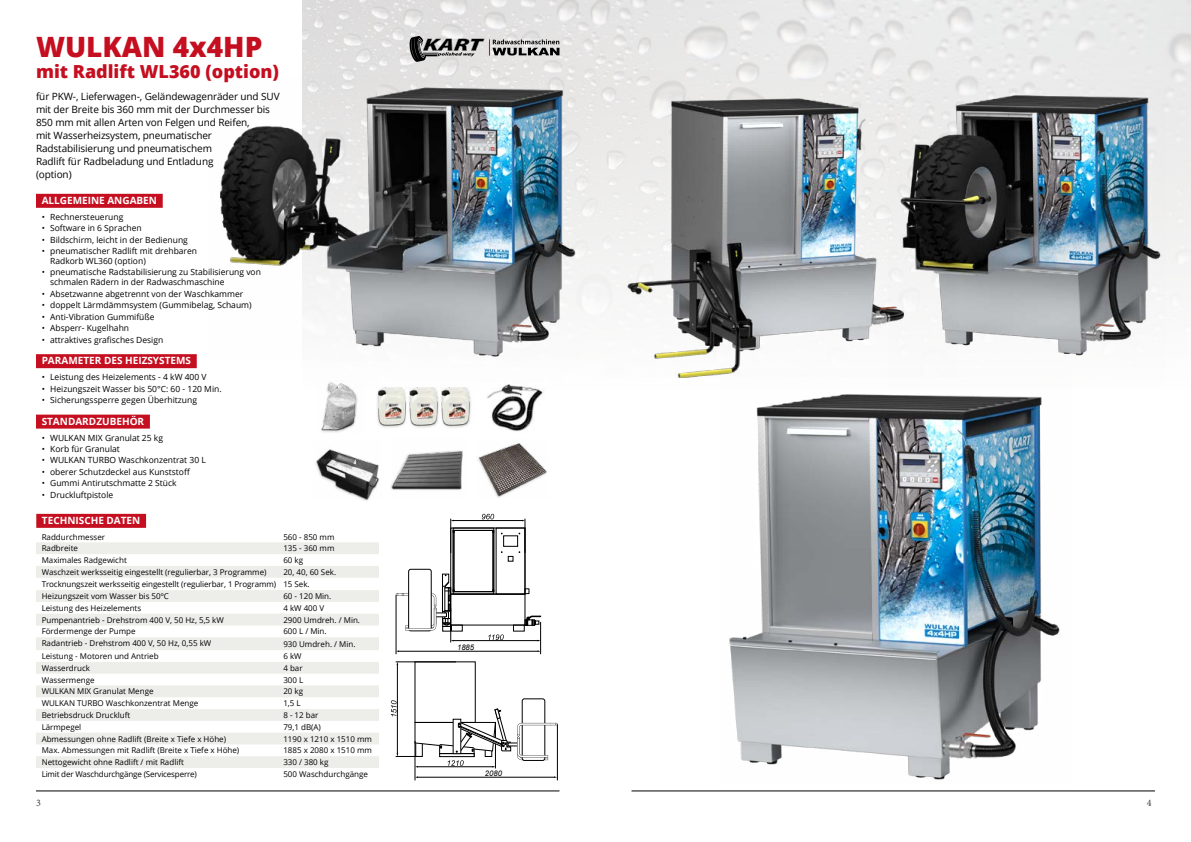
<style>
.page{position:relative;width:1191px;height:842px;background:#fff}
.page>*{position:absolute;margin:0;border:0;box-sizing:border-box;transform-origin:0 0}
.t1{font:800 28px "Open Sans";color:#c50e1f}
.t2{font:800 18px "Open Sans";color:#c50e1f}
.t3{font:10px/13px "Open Sans";letter-spacing:-.01em;color:#000}
.t4{font:700 10px "Open Sans";color:#fff}
.t5{font:10px "Minion Pro";color:#3e3d40}
.t6{font:8.5px/10px "Open Sans";color:#000}
.t7{font:8px/12.1px "Open Sans";color:#000}
.t8{font:8px "Open Sans";letter-spacing:-.02em;color:#000}
.t9{font:italic 7.7px "Arial";color:#000}
</style>
<div class="page">
<img style="left:302px;top:0;width:889px;height:302px">
<hr style="left:36px;top:791px;width:523px;height:1px;background:#000">
<hr style="left:631px;top:791px;width:524px;height:1px;background:#000">
<svg style="left:409px;top:36px;width:150px;height:26px;background:#a09e9e"></svg>
<hr style="left:396px;top:662px;width:60px;height:1px;background:#000">
<hr style="left:397px;top:664px;width:1px;height:90px;background:#000">
<hr style="left:415px;top:741px;width:1px;height:39px;background:#000">
<hr style="left:495px;top:722px;width:1px;height:46px;background:#000">
<hr style="left:557px;top:724px;width:1px;height:56px;background:#000">
<hr style="left:417px;top:777px;width:137px;height:1px;background:#000">
<hr style="left:450px;top:608px;width:1px;height:34px;background:#000">
<hr style="left:396px;top:595px;width:1px;height:59px;background:#000">
<hr style="left:540px;top:622px;width:1px;height:32px;background:#000">
<hr style="left:453px;top:640px;width:85px;height:1px;background:#000">
<svg style="left:488px;top:634px;width:16px;height:6px"></svg>
<hr style="left:398px;top:651px;width:140px;height:1px;background:#000">
<hr style="left:525px;top:519px;width:1px;height:34px;background:#000">
<hr style="left:450px;top:519px;width:1px;height:34px;background:#000">
<hr style="left:453px;top:520px;width:69px;height:1px;background:#000">
<svg style="left:482px;top:514px;width:12px;height:5px"></svg>
<div style="left:503px;top:535px;width:15px;height:12px;border:1px solid #000"></div>
<svg style="left:508px;top:556px;width:5px;height:5px"></svg>
<div style="left:450px;top:528px;width:75px;height:66px;border:1px solid #000"></div>
<div style="left:450px;top:594px;width:75px;height:31px;border:1px solid #000"></div>
<div style="left:451px;top:625px;width:11px;height:6px;border:1px solid #000"></div>
<div style="left:513px;top:625px;width:11px;height:6px;border:1px solid #000"></div>
<div style="left:496px;top:528px;width:29px;height:66px;border:1px solid #000"></div>
<div style="left:453px;top:528px;width:41px;height:66px;border:1px solid #000"></div>
<div style="left:453px;top:530px;width:41px;height:62px;border:1px solid #000"></div>
<div style="left:454px;top:530px;width:39px;height:62px;border:1px solid #000"></div>
<svg style="left:525px;top:588px;width:4px;height:6px"></svg>
<svg style="left:525px;top:615px;width:16px;height:11px"></svg>
<div style="left:408px;top:569px;width:23px;height:62px;border:1px solid #000;border-radius:2px"></div>
<svg style="left:396px;top:573px;width:58px;height:57px"></svg>
<div style="left:522px;top:698px;width:23px;height:63px;border:1px solid #000;border-radius:2px"></div>
<svg style="left:391px;top:700px;width:166px;height:67px"></svg>
<div style="left:36px;top:514px;width:110px;height:14px;background:#c50e1f"></div>
<div style="left:36px;top:194px;width:127px;height:14px;background:#c50e1f"></div>
<div style="left:36px;top:354px;width:161px;height:14px;background:#c50e1f"></div>
<div style="left:36px;top:415px;width:114px;height:14px;background:#c50e1f"></div>
<svg style="left:36px;top:542px;width:343px;height:226px;fill:#f1f1ef"></svg>
<img style="left:487px;top:384px;width:56px;height:47px">
<img style="left:391px;top:450px;width:72px;height:40px">
<img style="left:321px;top:382px;width:37px;height:51px">
<div style="left:375px;top:386px;width:33px;height:44px;background:#000;opacity:.2"></div>
<img style="left:378px;top:387px;width:30px;height:39px">
<div style="left:408px;top:386px;width:32px;height:44px;background:#000;opacity:.2"></div>
<div style="left:439px;top:386px;width:33px;height:44px;background:#000;opacity:.2"></div>
<img style="left:315px;top:449px;width:64px;height:50px">
<img style="left:477px;top:443px;width:70px;height:55px">
<img style="left:957px;top:79px;width:208px;height:277px">
<img style="left:603px;top:71px;width:354px;height:307px">
<img style="left:220px;top:75px;width:381px;height:282px">
<img style="left:720px;top:370px;width:340px;height:410px">
<h1 class="t1" style="left:36px;top:26px;width:228px">WULKAN 4x4HP</h1>
<h2 class="t2" style="left:36px;top:58px;width:244px">mit Radlift WL360 (option)</h2>
<p class="t3" style="left:36px;top:90px;width:245px">für PKW-, Lieferwagen-, Geländewagenräder und SUV mit der Breite bis 360 mm mit der Durchmesser bis 850 mm mit allen Arten von Felgen und Reifen,<br>mit Wasserheizsystem, pneumatischer Radstabilisierung und pneumatischem<br>Radlift für Radbeladung und Entladung<br>(option)</p>
<p class="t4" style="left:42px;top:193px;width:33px">ALLGEME</p>
<p class="t4" style="left:88px;top:193px;width:50px">INE ANGABEN</p>
<p class="t6" style="left:42px;top:211px;width:83px">• Rechnersteuerung</p>
<p class="t6" style="left:42px;top:223px;width:101px">• Software in 6 Sprachen</p>
<p class="t6" style="left:42px;top:234px;width:148px">• Bildschirm, leicht in der Bedienung</p>
<p class="t6" style="left:50px;top:246px;width:148px;text-indent:-8px">• pneumatischer Radlift mit drehbaren<br>Radkorb WL360 (option)</p>
<p class="t6" style="left:50px;top:267px;width:212px;text-indent:-8px">• pneumatische Radstabilisierung zu Stabilisierung von schmalen Rädern in der Radwaschmaschine</p>
<p class="t6" style="left:42px;top:289px;width:203px">• Absetzwanne abgetrennt von der Waschkammer</p>
<p class="t6" style="left:42px;top:300px;width:211px">• doppelt Lärmdämmsystem (Gummibelag, Schaum)</p>
<p class="t6" style="left:42px;top:311px;width:114px">• Anti-Vibration Gummifüße</p>
<p class="t6" style="left:42px;top:323px;width:89px">• Absperr- Kugelhahn</p>
<p class="t6" style="left:42px;top:334px;width:123px">• attraktives grafisches Design</p>
<p class="t4" style="left:42px;top:354px;width:14px">PARAMETER</p>
<p class="t4" style="left:104px;top:354px;width:69px">DES HEIZSYSTEM</p>
<p class="t4" style="left:186px;top:354px;width:7px">S</p>
<p class="t6" style="left:42px;top:372px;width:166px">• Leistung des Heizelements - 4 kW 400 V</p>
<p class="t6" style="left:42px;top:383px;width:181px">• Heizungszeit Wasser bis 50°C: 60 - 120 Min.</p>
<p class="t6" style="left:42px;top:395px;width:157px">• Sicherungssperre gegen Überhitzung</p>
<p class="t4" style="left:42px;top:414px;width:8px">STAN</p>
<p class="t4" style="left:68px;top:414px;width:42px">DARDZUBEH</p>
<p class="t4" style="left:130px;top:414px;width:14px">ÖR</p>
<p class="t6" style="left:42px;top:432px;width:123px">• WULKAN MIX Granulat 25 kg</p>
<p class="t6" style="left:42px;top:444px;width:80px">• Korb für Granulat</p>
<p class="t6" style="left:42px;top:455px;width:166px">• WULKAN TURBO Waschkonzentrat 30 L</p>
<p class="t6" style="left:42px;top:466px;width:150px">• oberer Schutzdeckel aus Kunststoff</p>
<p class="t6" style="left:42px;top:478px;width:136px">• Gummi Antirutschmatte 2 Stück</p>
<p class="t6" style="left:42px;top:489px;width:73px">• Druckluftpistole</p>
<p class="t7" style="left:42px;top:530px;width:65px">Raddurchmesser</p>
<p class="t7" style="left:283px;top:530px;width:53px">560 - 850 mm</p>
<p class="t7" style="left:42px;top:542px;width:38px">Radbreite</p>
<p class="t7" style="left:283px;top:542px;width:53px">135 - 360 mm</p>
<p class="t7" style="left:42px;top:554px;width:87px">Maximales Radgewicht</p>
<p class="t7" style="left:283px;top:554px;width:21px">60 kg</p>
<p class="t7" style="left:42px;top:566px;width:226px">Waschzeit werksseitig eingestellt (regulierbar, 3 Programme)</p>
<p class="t4" style="left:42px;top:513px;width:100px">TECHNISCHE DATEN</p>
<p class="t7" style="left:42px;top:566px;width:296px;text-indent:242px">20, 40, 60 Sek.<br>Trocknungszeit werksseitig eingestellt (regulierbar, 1 Programm) 15 Sek.<br>Heizungszeit vom Wasser bis 50ºC</p>
<p class="t7" style="left:283px;top:590px;width:49px">60 - 120 Min.</p>
<p class="t7" style="left:42px;top:602px;width:101px">Leistung des Heizelements</p>
<p class="t7" style="left:283px;top:602px;width:42px">4 kW 400 V</p>
<p class="t7" style="left:42px;top:613px;width:184px">Pumpenantrieb - Drehstrom 400 V, 50 Hz, 5,5 kW</p>
<p class="t7" style="left:283px;top:613px;width:78px">2900 Umdreh. / Min.</p>
<p class="t7" style="left:42px;top:625px;width:95px">Fördermenge der Pumpe</p>
<p class="t7" style="left:283px;top:625px;width:45px">600 L / Min.</p>
<p class="t7" style="left:42px;top:637px;width:171px">Radantrieb - Drehstrom 400 V, 50 Hz, 0,55 kW</p>
<p class="t7" style="left:283px;top:638px;width:74px">930 Umdreh. / Min.</p>
<p class="t7" style="left:42px;top:650px;width:118px">Leistung - Motoren und Antrieb</p>
<p class="t7" style="left:283px;top:650px;width:20px">6 kW</p>
<p class="t7" style="left:42px;top:662px;width:50px">Wasserdruck</p>
<p class="t7" style="left:283px;top:662px;width:21px">4 bar</p>
<p class="t7" style="left:42px;top:673px;width:54px">Wassermenge</p>
<p class="t7" style="left:283px;top:673px;width:21px">300 L</p>
<p class="t7" style="left:42px;top:685px;width:113px">WULKAN MIX Granulat Menge</p>
<p class="t7" style="left:283px;top:685px;width:21px">20 kg</p>
<p class="t7" style="left:42px;top:697px;width:158px">WULKAN TURBO Waschkonzentrat Menge</p>
<p class="t7" style="left:283px;top:697px;width:19px">1,5 L</p>
<p class="t7" style="left:42px;top:709px;width:90px">Betriebsdruck Druckluft</p>
<p class="t7" style="left:283px;top:709px;width:37px">8 - 12 bar</p>
<p class="t7" style="left:42px;top:721px;width:41px">Lärmpegel</p>
<p class="t7" style="left:283px;top:721px;width:39px">79,1 dB(A)</p>
<p class="t7" style="left:42px;top:732px;width:186px">Abmessungen ohne Radlift (Breite x Tiefe x Höhe)</p>
<p class="t7" style="left:283px;top:732px;width:90px">1190 x 1210 x 1510 mm</p>
<p class="t7" style="left:42px;top:744px;width:199px">Max. Abmessungen mit Radlift (Breite x Tiefe x Höhe)</p>
<p class="t7" style="left:283px;top:744px;width:90px">1885 x 2080 x 1510 mm</p>
<p class="t7" style="left:42px;top:756px;width:144px">Nettogewicht ohne Radlift / mit Radlift</p>
<p class="t7" style="left:283px;top:756px;width:47px">330 / 380 kg</p>
<p class="t8" style="left:42px;top:769px;width:157px">Limit der Waschdurchgänge (Servicesperre)</p>
<p class="t7" style="left:283px;top:768px;width:86px">500 Waschdurchgänge</p>
<p class="t9" style="left:457px;top:642px;width:19px">1885</p>
<p class="t9" style="left:485px;top:768px;width:19px">2080</p>
<p class="t5" style="left:36px;top:796px;width:6px">3</p>
<p class="t5" style="left:1146px;top:796px;width:6px">4</p>
</div>
